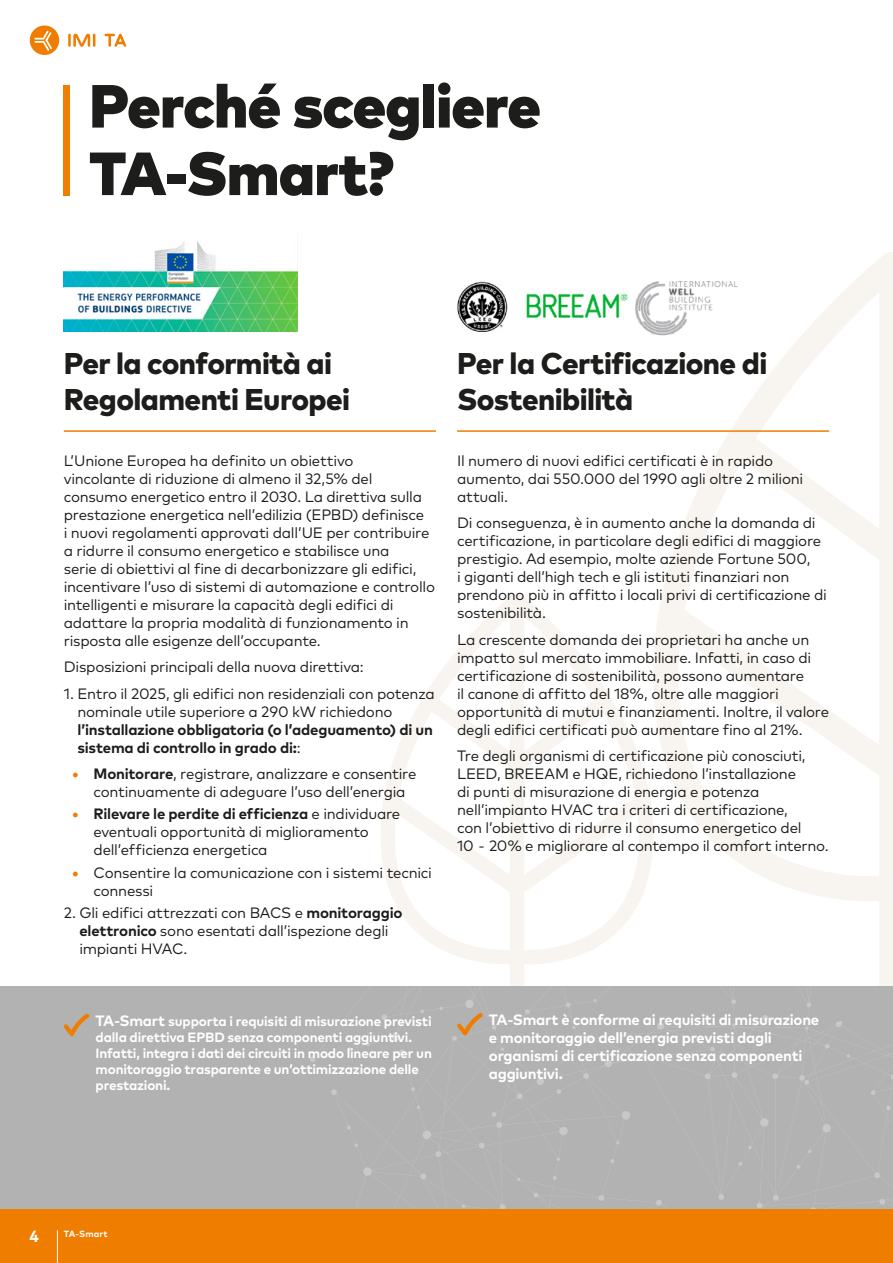
<style>
.page{position:relative;width:893px;height:1263px;background:#fff}
.page>*{position:absolute;margin:0;border:0;box-sizing:border-box;transform-origin:0 0}
.t1{font:900 60.75px/67.5px "Mark Pro";letter-spacing:-.015em;color:#1d1d1b}
.t2{font:800 30px/36px "Mark Pro";letter-spacing:-.02em;color:#1d1d1b}
.t3{font:700 16.2px "Mark Pro";color:#fff}
.t4{font:15px/18px "Mark Pro";letter-spacing:-.02em;color:#1d1d1b}
.t5{font:700 15px/18px "Mark Pro";letter-spacing:-.02em;color:#fff}
.t6{font:700 15px/18px "Mark Pro";letter-spacing:-.015em;color:#1d1d1b}
.t7{font:700 13.5px/16.2px "Mark Pro";letter-spacing:-.015em;color:#fff}
.t8{font:700 9px "Mark Pro";letter-spacing:.015em;color:#fff}
.s1{font-weight:400}
.s2{font-weight:700;color:#ef7d00}
.s3{font-weight:700}
.s4{font-size:15px}
</style>
<div class="page">
<svg style="left:381px;top:594px;width:272px;height:370px"></svg>
<svg style="left:421px;top:693px;width:192px;height:79px"></svg>
<svg style="left:382px;top:793px;width:269px;height:103px"></svg>
<div style="left:510px;top:593px;width:14px;height:455px;background:#f8f4f0;border-radius:7px"></div>
<svg style="left:657px;top:252px;width:236px;height:734px"></svg>
<img style="left:635px;top:274px;width:103px;height:62px">
<img style="left:457px;top:281px;width:50px;height:50px">
<img style="left:526px;top:291px;width:102px;height:27px">
<img style="left:64px;top:241px;width:233px;height:90px">
<hr style="left:64px;top:430px;width:372px;height:2px;background:#ef7d00">
<hr style="left:457px;top:430px;width:372px;height:2px;background:#ef7d00">
<div style="left:0;top:986px;width:893px;height:232px;background:#b3b2b2"></div>
<svg style="left:310px;top:996px;width:583px;height:213px"></svg>
<svg style="left:457px;top:1013px;width:26px;height:22px"></svg>
<svg style="left:64px;top:1014px;width:25px;height:22px"></svg>
<div style="left:64px;top:85px;width:6px;height:110px;background:#ef7d00"></div>
<div style="left:0;top:1209px;width:893px;height:54px;background:#ef7d00"></div>
<svg style="left:68px;top:34px;width:27px;height:13px"></svg>
<svg style="left:104px;top:34px;width:22px;height:13px"></svg>
<svg style="left:30px;top:26px;width:29px;height:29px"></svg>
<hr style="left:57px;top:1230px;width:1px;height:33px;background:#fff">
<h1 class="t1" style="left:89px;top:67px;width:453px">Perché scegliere<br>TA-Smart?</h1>
<h2 class="t2" style="left:64px;top:342px;width:288px">Per la conformità ai<br>Regolamenti Europei</h2>
<h2 class="t2" style="left:457px;top:342px;width:312px">Per la Certificazione di<br>Sostenibilità</h2>
<p class="t4" style="left:64px;top:450px;width:373px">L’Unione Europea ha definito un obiettivo<br>vincolante di riduzione di almeno il 32,5% del consumo energetico entro il 2030. La direttiva sulla prestazione energetica nell’edilizia (EPBD) definisce<br>i nuovi regolamenti approvati dall’UE per contribuire a ridurre il consumo energetico e stabilisce una<br>serie di obiettivi al fine di decarbonizzare gli edifici, incentivare l’uso di sistemi di automazione e controllo intelligenti e misurare la capacità degli edifici di adattare la propria modalità di funzionamento in risposta alle esigenze dell’occupante.</p>
<p class="t4" style="left:64px;top:657px;width:301px">Disposizioni principali della nuova direttiva:</p>
<p class="t4" style="left:77px;top:683px;width:359px;text-indent:-14px">1. Entro il 2025, gli edifici non residenziali con potenza nominale utile superiore a 290 kW richiedono</p>
<p class="t6" style="left:77px;top:719px;width:357px">l’installazione obbligatoria (o l’adeguamento) di un sistema di controllo in grado di:<span class="s1">:</span></p>
<p class="t4" style="left:94px;top:764px;width:324px;text-indent:-21px"><span class="s2">•</span> <span class="s3">Monitorare</span>, registrare, analizzare e consentire continuamente di adeguare l’uso dell’energia</p>
<p class="t4" style="left:94px;top:804px;width:308px;text-indent:-21px"><span class="s2">•</span> <span class="s3">Rilevare le perdite di efficienza</span> e individuare eventuali opportunità di miglioramento dell’efficienza energetica</p>
<p class="t4" style="left:94px;top:862px;width:340px;text-indent:-21px"><span class="s2">•</span> Consentire la comunicazione con i sistemi tecnici connessi</p>
<p class="t4" style="left:79px;top:902px;width:325px;text-indent:-16px">2. Gli edifici attrezzati con BACS e <span class="s3">monitoraggio elettronico</span> sono esentati dall’ispezione degli impianti HVAC.</p>
<p class="t7" style="left:96px;top:1011px;width:338px"><span class="s4">TA-Smart</span> supporta i requisiti di misurazione previsti dalla direttiva EPBD senza componenti aggiuntivi.<br>Infatti, integra i dati dei circuiti in modo lineare per un monitoraggio trasparente e un’ottimizzazione delle prestazioni.</p>
<p class="t4" style="left:457px;top:450px;width:348px">Il numero di nuovi edifici certificati è in rapido aumento, dai 550.000 del 1990 agli oltre 2 milioni attuali.</p>
<p class="t4" style="left:457px;top:513px;width:371px">Di conseguenza, è in aumento anche la domanda di certificazione, in particolare degli edifici di maggiore prestigio. Ad esempio, molte aziende Fortune 500,<br>i giganti dell’high tech e gli istituti finanziari non prendono più in affitto i locali privi di certificazione di sostenibilità.</p>
<p class="t4" style="left:457px;top:629px;width:374px">La crescente domanda dei proprietari ha anche un impatto sul mercato immobiliare. Infatti, in caso di certificazione di sostenibilità, possono aumentare<br>il canone di affitto del 18%, oltre alle maggiori opportunità di mutui e finanziamenti. Inoltre, il valore degli edifici certificati può aumentare fino al 21%.</p>
<p class="t4" style="left:457px;top:746px;width:373px">Tre degli organismi di certificazione più conosciuti, LEED, BREEAM e HQE, richiedono l’installazione<br>di punti di misurazione di energia e potenza nell’impianto HVAC tra i criteri di certificazione,<br>con l’obiettivo di ridurre il consumo energetico del<br>10 - 20% e migliorare al contempo il comfort interno.</p>
<p class="t5" style="left:489px;top:1009px;width:332px">TA-Smart è conforme ai requisiti di misurazione e monitoraggio dell’energia previsti dagli organismi di certificazione senza componenti aggiuntivi.</p>
<p class="t3" style="left:29px;top:1223px;width:11px">4</p>
<p class="t8" style="left:64px;top:1226px;width:45px">TA-Smart</p>
</div>
